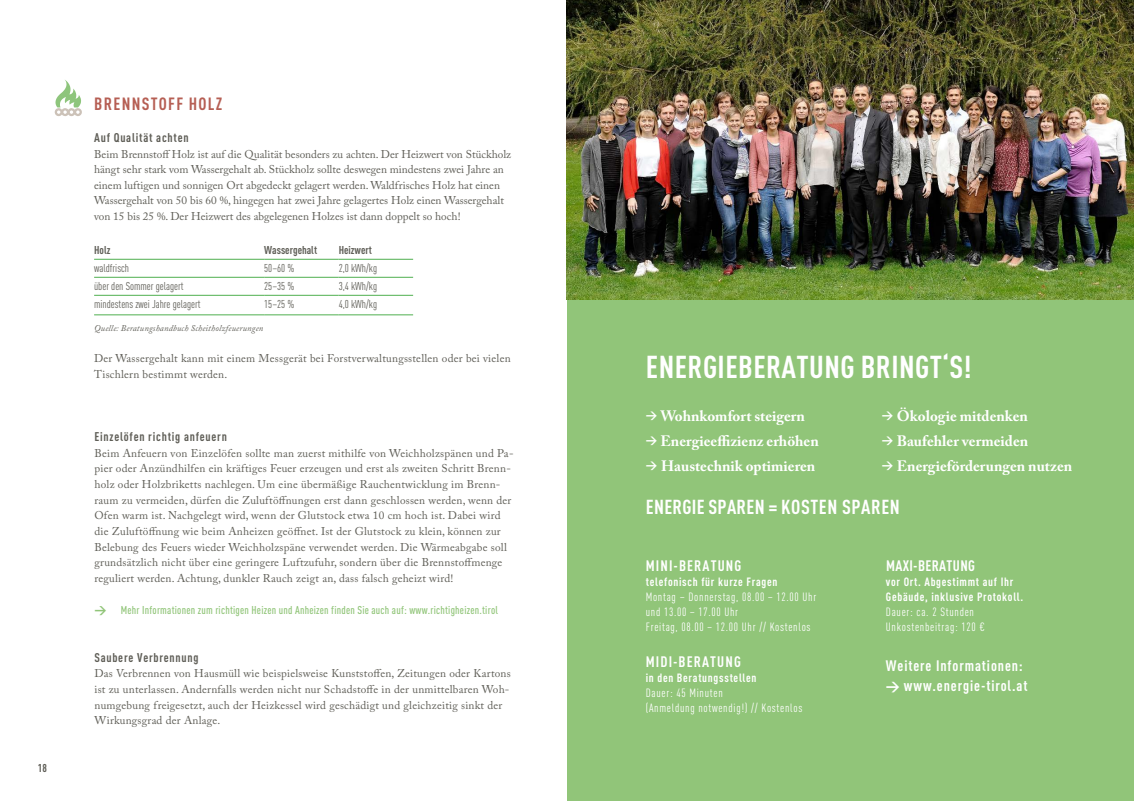
<style>
.page{position:relative;width:1134px;height:801px;background:#fff}
.page>*{position:absolute;margin:0;border:0;box-sizing:border-box;transform-origin:0 0}
.t1{font:700 31.25px "DIN Cond";letter-spacing:.015em;color:#fff}
.t2{font:700 20px "DIN Cond";letter-spacing:.015em;color:#fff}
.t3{font:700 17.5px "DIN Cond";letter-spacing:.075em;color:#b65f54}
.t4{font:700 15px/25px "Adobe Caslon Pro";color:#fff}
.t5{font:700 15px/20px "DIN Cond";letter-spacing:.06em;color:#fff}
.t6{font:700 15px "DIN Cond";letter-spacing:.025em;color:#fff}
.t7{font:700 12.5px "DIN Cond";letter-spacing:.06em;color:#5f5e57}
.t8{font:11.88px/15px "DIN Cond";letter-spacing:.06em;color:#fff}
.t9{font:700 11.88px/15px "DIN Cond";letter-spacing:.06em;color:#fff}
.t10{font:11.25px/15.6px "Adobe Caslon Pro";letter-spacing:.02em;color:#5f5e57}
.t11{font:11.25px/15.6px "Adobe Caslon Pro";color:#5f5e57}
.t12{font:11.25px "DIN Cond";color:#5f5e57}
.t13{font:500 11.25px "DIN Cond";letter-spacing:.02em;color:#91c579}
.t14{font:700 11.25px "DIN Cond";color:#5f5e57}
.t15{font:italic 8.75px "Adobe Caslon";letter-spacing:.02em;color:#5f5e57}
.s1{font-family:"DIN";font-weight:700;font-size:11.88px}
.s2{font-family:"DIN";font-size:13.75px}
</style>
<div class="page">
<div style="left:567px;top:299px;width:567px;height:502px;background:#91c579"></div>
<hr style="left:94px;top:259px;width:170px;height:1px;background:#4faf4f">
<hr style="left:264px;top:259px;width:75px;height:1px;background:#4faf4f">
<hr style="left:339px;top:259px;width:74px;height:1px;background:#4faf4f">
<hr style="left:94px;top:277px;width:170px;height:1px;background:#4faf4f">
<hr style="left:264px;top:277px;width:75px;height:1px;background:#4faf4f">
<hr style="left:339px;top:277px;width:74px;height:1px;background:#4faf4f">
<hr style="left:94px;top:295px;width:170px;height:1px;background:#4faf4f">
<hr style="left:264px;top:295px;width:75px;height:1px;background:#4faf4f">
<hr style="left:339px;top:295px;width:74px;height:1px;background:#4faf4f">
<hr style="left:94px;top:315px;width:170px;height:1px;background:#4faf4f">
<hr style="left:264px;top:315px;width:75px;height:1px;background:#4faf4f">
<hr style="left:339px;top:315px;width:74px;height:1px;background:#4faf4f">
<svg style="left:54px;top:80px;width:28px;height:36px"></svg>
<img style="left:567px;top:0;width:567px;height:299px">
<p class="t14" style="left:38px;top:761px;width:11px">18</p>
<h3 class="t3" style="left:94px;top:93px;width:130px">BRENNSTOFF HOLZ</h3>
<p class="t7" style="left:94px;top:130px;width:96px">Auf Qualität achten</p>
<p class="t11" style="left:94px;top:146px;width:419px">Beim Brennstoff Holz ist auf die Qualität besonders zu achten. Der Heizwert von Stückholz hängt sehr stark vom Wassergehalt ab. Stückholz sollte deswegen mindestens zwei Jahre an einem luftigen und sonnigen Ort abgedeckt gelagert werden. Waldfrisches Holz hat einen Wassergehalt von 50 bis 60 %, hingegen hat zwei Jahre gelagertes Holz einen Wassergehalt von 15 bis 25 %. Der Heizwert des abgelegenen Holzes ist dann doppelt so hoch!</p>
<p class="t14" style="left:94px;top:243px;width:18px">Holz</p>
<p class="t14" style="left:264px;top:243px;width:54px">Wassergehalt</p>
<p class="t14" style="left:339px;top:243px;width:35px">Heizwert</p>
<p class="t12" style="left:94px;top:262px;width:37px">waldfrisch</p>
<p class="t12" style="left:264px;top:262px;width:32px">50–60 %</p>
<p class="t12" style="left:339px;top:262px;width:40px">2,0 kWh/kg</p>
<p class="t12" style="left:94px;top:280px;width:91px">über den Sommer gelagert</p>
<p class="t12" style="left:264px;top:280px;width:32px">25–35 %</p>
<p class="t12" style="left:339px;top:280px;width:40px">3,4 kWh/kg</p>
<p class="t12" style="left:94px;top:298px;width:108px">mindestens zwei Jahre gelagert</p>
<p class="t12" style="left:264px;top:298px;width:32px">15–25 %</p>
<p class="t12" style="left:339px;top:298px;width:40px">4,0 kWh/kg</p>
<p class="t15" style="left:94px;top:323px;width:171px">Quelle: Beratungshandbuch Scheitholzfeuerungen</p>
<p class="t10" style="left:94px;top:350px;width:418px">Der Wassergehalt kann mit einem Messgerät bei Forstverwaltungsstellen oder bei vielen<br>Tischlern bestimmt werden.</p>
<p class="t7" style="left:94px;top:429px;width:134px">Einzelöfen richtig anfeuern</p>
<p class="t10" style="left:94px;top:445px;width:420px">Beim Anfeuern von Einzelöfen sollte man zuerst mithilfe von Weichholzspänen und Pa&shy;pier oder Anzündhilfen ein kräftiges Feuer erzeugen und erst als zweiten Schritt Brenn&shy;holz oder Holzbriketts nachlegen. Um eine übermäßige Rauchentwicklung im Brenn&shy;raum zu vermeiden, dürfen die Zuluftöffnungen erst dann geschlossen werden, wenn der Ofen warm ist. Nachgelegt wird, wenn der Glutstock etwa 10 cm hoch ist. Dabei wird die Zuluftöffnung wie beim Anheizen geöffnet. Ist der Glutstock zu klein, können zur Belebung des Feuers wieder Weichholzspäne verwendet werden. Die Wärmeabgabe soll grundsätzlich nicht über eine geringere Luftzufuhr, sondern über die Brennstoffmenge reguliert werden. Achtung, dunkler Rauch zeigt an, dass falsch geheizt wird!</p>
<p class="t13" style="left:94px;top:603px;width:405px"><span class="s1">&gt;</span> Mehr Informationen zum richtigen Heizen und Anheizen finden Sie auch auf: www.richtigheizen.tirol</p>
<p class="t7" style="left:94px;top:649px;width:105px">Saubere Verbrennung</p>
<p class="t10" style="left:94px;top:665px;width:418px">Das Verbrennen von Hausmüll wie beispielsweise Kunststoffen, Zeitungen oder Kartons ist zu unterlassen. Andernfalls werden nicht nur Schadstoffe in der unmittelbaren Woh&shy;numgebung freigesetzt, auch der Heizkessel wird geschädigt und gleichzeitig sinkt der Wirkungsgrad der Anlage.</p>
<h1 class="t1" style="left:646px;top:348px;width:327px">ENERGIEBERATUNG BRINGT‘S!</h1>
<h3 class="t4" style="left:646px;top:403px;width:175px"><sup>&gt;</sup> Wohnkomfort steigern <sup>&gt;</sup> Energieeffizienz erhöhen <sup>&gt;</sup> Haustechnik optimieren</h3>
<h3 class="t4" style="left:882px;top:403px;width:192px"><sup>&gt;</sup> Ökologie mitdenken<br><sup>&gt;</sup> Baufehler vermeiden<br><sup>&gt;</sup> Energieförderungen nutzen</h3>
<h2 class="t2" style="left:646px;top:495px;width:256px">ENERGIE SPAREN = KOSTEN SPAREN</h2>
<h3 class="t5" style="left:646px;top:555px;width:97px">MINI-BERATUNG</h3>
<p class="t9" style="left:646px;top:574px;width:133px">telefonisch für kurze Fragen</p>
<p class="t8" style="left:646px;top:589px;width:172px">Montag – Donnerstag, 08.00 – 12.00 Uhr und 13.00 – 17.00 Uhr<br>Freitag, 08.00 – 12.00 Uhr // Kostenlos</p>
<h3 class="t5" style="left:646px;top:651px;width:97px">MIDI-BERATUNG</h3>
<p class="t9" style="left:646px;top:670px;width:112px">in den Beratungsstellen</p>
<p class="t8" style="left:646px;top:685px;width:158px">Dauer: 45 Minuten<br>(Anmeldung notwendig!) // Kostenlos</p>
<h3 class="t6" style="left:886px;top:556px;width:90px">MAXI-BERATUNG</h3>
<p class="t9" style="left:886px;top:574px;width:139px">vor Ort. Abgestimmt auf Ihr<br>Gebäude, inklusive Protokoll.</p>
<p class="t8" style="left:886px;top:604px;width:100px">Dauer: ca. 2 Stunden<br>Unkostenbeitrag: 120 €</p>
<h3 class="t5" style="left:886px;top:655px;width:143px">Weitere Informationen: <span class="s2">&gt;</span> www.energie-tirol.at</h3>
</div>
